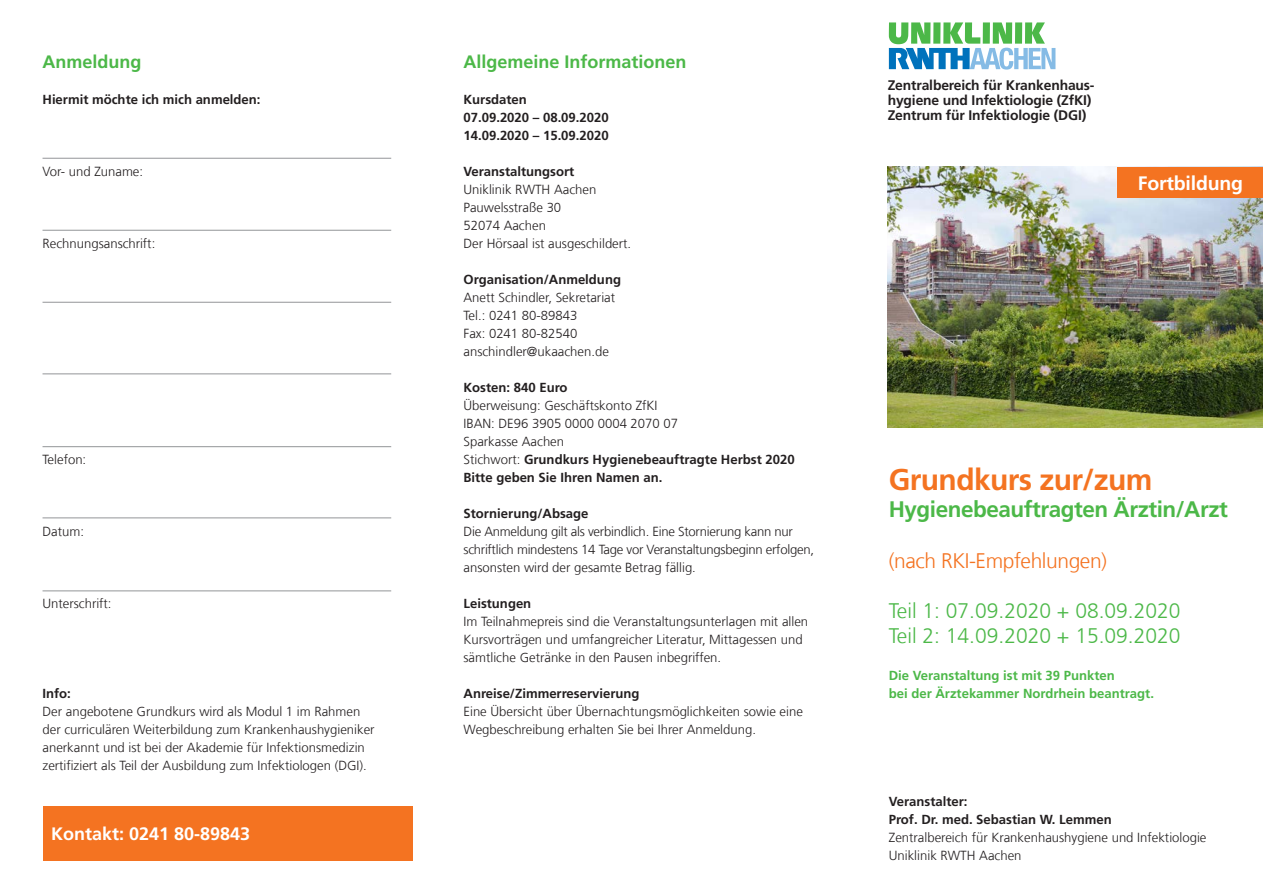
<style>
.page{position:relative;width:1263px;height:893px;background:#fff}
.page>*{position:absolute;margin:0;border:0;box-sizing:border-box;transform-origin:0 0}
.t1{font:700 30px "Frutiger LT Com";letter-spacing:-.02em;color:#f47321}
.t2{font:700 22.5px "Frutiger LT Com";letter-spacing:-.02em;color:#4cb848}
.t3{font:300 21px/25.2px "Frutiger LT Com";color:#4cb848}
.t4{font:300 21px "Frutiger LT Com";letter-spacing:-.02em;color:#f47321}
.t5{font:700 19.5px "Frutiger LT Com";letter-spacing:-.01em;color:#fff}
.t6{font:700 18px "Frutiger LT Com";color:#4cb848}
.t7{font:700 18px "Frutiger LT Com";color:#fff}
.t8{font:700 13.8px/15px "Frutiger LT Com";letter-spacing:-.01em;color:#231f20}
.t9{font:300 13.2px/18px "Frutiger LT Com";color:#231f20}
.t10{font:700 13.2px/18px "Frutiger LT Com";color:#231f20}
.t11{font:300 13.2px/18px "Frutiger LT Com";letter-spacing:-.02em;color:#231f20}
.t12{font:700 13.2px/18px "Frutiger LT Com";color:#4cb848}
.s1{font-weight:700}
.s2{color:#fff}
</style>
<div class="page">
<hr style="left:43px;top:591px;width:348px;height:1px;background:#939598">
<img style="left:887px;top:167px;width:376px;height:260px">
<div style="left:1118px;top:167px;width:145px;height:31px;background:#f47321"></div>
<svg style="left:889px;top:22px;width:166px;height:48px"></svg>
<div style="left:43px;top:806px;width:369px;height:54px;background:#f47321"></div>
<hr style="left:43px;top:158px;width:348px;height:1px;background:#939598">
<hr style="left:43px;top:230px;width:348px;height:1px;background:#939598">
<hr style="left:43px;top:302px;width:348px;height:1px;background:#939598">
<hr style="left:43px;top:374px;width:348px;height:1px;background:#939598">
<hr style="left:43px;top:446px;width:348px;height:1px;background:#939598">
<hr style="left:43px;top:518px;width:348px;height:1px;background:#939598">
<h3 class="t6" style="left:43px;top:51px;width:100px">Anmeldung</h3>
<p class="t10" style="left:43px;top:91px;width:220px">Hiermit möchte ich mich anmelden:</p>
<p class="t9" style="left:43px;top:163px;width:102px">Vor- und Zuname:</p>
<p class="t9" style="left:43px;top:235px;width:114px">Rechnungsanschrift:</p>
<p class="t9" style="left:43px;top:451px;width:45px">Telefon:</p>
<p class="t9" style="left:43px;top:523px;width:43px">Datum:</p>
<p class="t9" style="left:43px;top:595px;width:71px">Unterschrift:</p>
<p class="t10" style="left:43px;top:685px;width:30px">Info:</p>
<p class="t9" style="left:43px;top:703px;width:334px">Der angebotene Grundkurs wird als Modul 1 im Rahmen der curriculären Weiterbildung zum Krankenhaushygieniker anerkannt und ist bei der Akademie für Infektionsmedizin zertifiziert als Teil der Ausbildung zum Infektiologen (DGI).</p>
<h3 class="t7" style="left:51px;top:823px;width:201px">Kontakt: 0241 80-89843</h3>
<h3 class="t6" style="left:463px;top:51px;width:225px">Allgemeine Informationen</h3>
<p class="t10" style="left:463px;top:91px;width:147px">Kursdaten<br>07.09.2020 – 08.09.2020<br>14.09.2020 – 15.09.2020</p>
<p class="t10" style="left:463px;top:163px;width:112px">Veranstaltungsort</p>
<p class="t9" style="left:463px;top:181px;width:169px">Uniklinik RWTH Aachen<br>Pauwelsstraße 30<br>52074 Aachen<br>Der Hörsaal ist ausgeschildert.</p>
<p class="t10" style="left:463px;top:270px;width:159px">Organisation/Anmeldung</p>
<p class="t9" style="left:463px;top:289px;width:153px">Anett Schindler, Sekretariat<br>Tel.: 0241 80-89843<br>Fax: 0241 80-82540 anschindler@ukaachen.de</p>
<p class="t10" style="left:463px;top:378px;width:106px">Kosten: 840 Euro</p>
<p class="t9" style="left:463px;top:397px;width:333px">Überweisung: Geschäftskonto ZfKI<br>IBAN: DE96 3905 0000 0004 2070 07<br>Sparkasse Aachen<br>Stichwort: <span class="s1">Grundkurs Hygienebeauftragte Herbst 2020<br>Bitte geben Sie Ihren Namen an.</span></p>
<p class="t10" style="left:463px;top:504px;width:126px">Stornierung/Absage</p>
<p class="t11" style="left:463px;top:522px;width:352px">Die Anmeldung gilt als verbindlich. Eine Stornierung kann nur schriftlich mindestens 14 Tage vor Veranstaltungsbeginn erfolgen, ansonsten wird der gesamte Betrag fällig.</p>
<p class="t10" style="left:463px;top:594px;width:69px">Leistungen</p>
<p class="t9" style="left:463px;top:612px;width:346px">Im Teilnahmepreis sind die Veranstaltungsunterlagen mit allen<br>Kursvorträgen und umfangreicher Literatur, Mittagessen und sämtliche Getränke in den Pausen inbegriffen.</p>
<p class="t10" style="left:463px;top:684px;width:178px">Anreise/Zimmerreservierung</p>
<p class="t9" style="left:463px;top:702px;width:341px">Eine Übersicht über Übernachtungsmöglichkeiten sowie eine<br>Wegbeschreibung erhalten Sie bei Ihrer Anmeldung.</p>
<p class="t8" style="left:888px;top:78px;width:208px">Zentralbereich für Krankenhaus&shy;hygiene und Infektiologie (ZfKI)<br>Zentrum für Infektiologie (DGI)</p>
<h3 class="t5" style="left:1138px;top:172px;width:107px">Fortbildung</h3>
<h1 class="t1" style="left:889px;top:462px;width:265px">Grundkurs zur/zum</h1>
<h2 class="t2" style="left:889px;top:496px;width:341px">Hygienebeauftragten Ärztin/Arzt</h2>
<h3 class="t4" style="left:889px;top:548px;width:321px">(nach RKI-Empfehlungen)<span class="s2">m Kranken-</span></h3>
<h3 class="t3" style="left:889px;top:598px;width:293px">Teil 1: 07.09.2020 + 08.09.2020<br>Teil 2: 14.09.2020 + 15.09.2020</h3>
<p class="t12" style="left:889px;top:667px;width:267px">Die Veranstaltung ist mit 39 Punkten<br>bei der Ärztekammer Nordrhein beantragt.</p>
<p class="t10" style="left:889px;top:793px;width:224px">Veranstalter:<br>Prof. Dr. med. Sebastian W. Lemmen</p>
<p class="t9" style="left:889px;top:829px;width:319px">Zentralbereich für Krankenhaushygiene und Infektiologie<br>Uniklinik RWTH Aachen</p>
</div>
